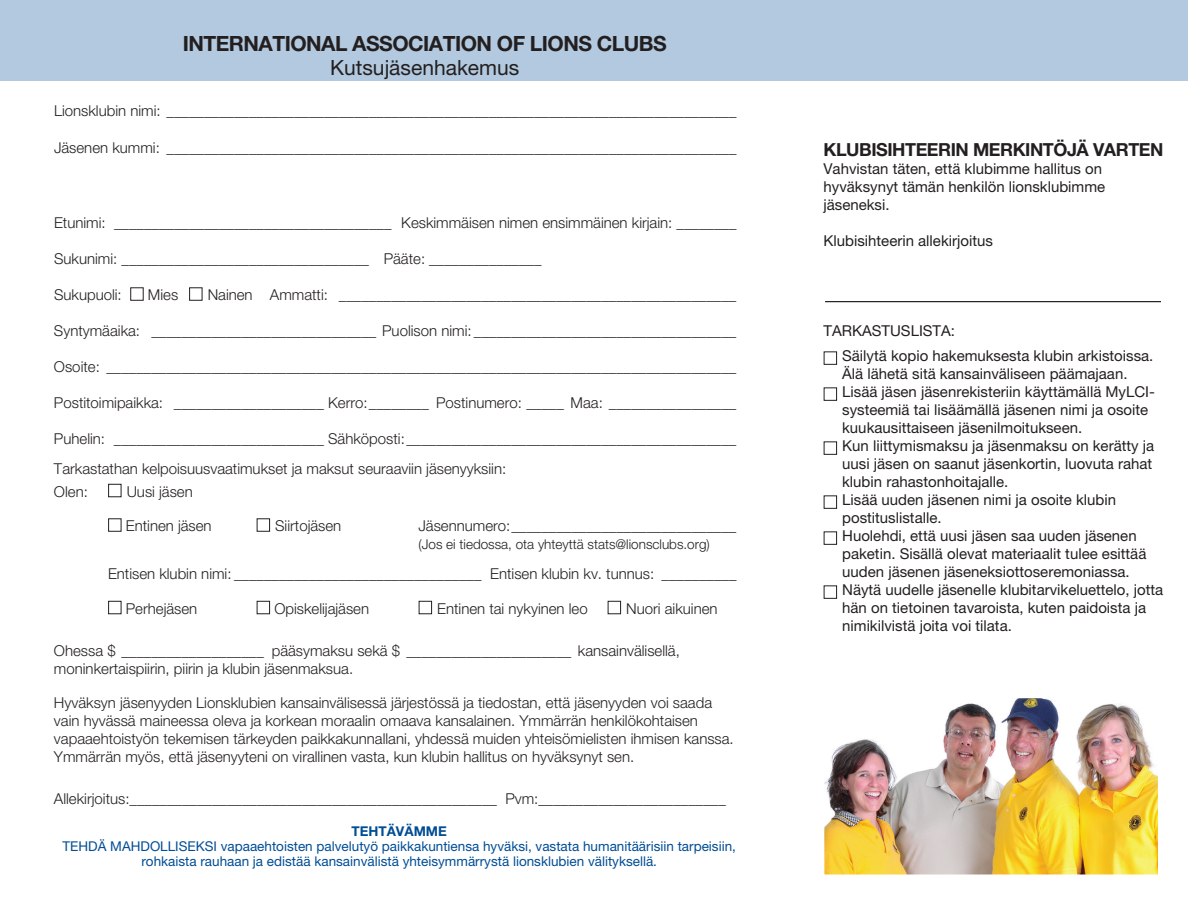
<style>
.page{position:relative;width:1188px;height:918px;background:#fff}
.page>*{position:absolute;margin:0;border:0;box-sizing:border-box;transform-origin:0 0}
.t1{font:700 21px "Helvetica Neue";letter-spacing:-.025em;color:#231f20}
.t2{font:21px "Helvetica Neue";color:#231f20}
.t3{font:700 18px "Helvetica Neue";letter-spacing:-.025em;color:#231f20}
.t4{font:300 15px/18px "Helvetica Neue";color:#231f20}
.t5{font:15px/18px "Helvetica Neue";color:#231f20}
.t6{font:13.5px/15px "Helvetica Neue";color:#014d95;text-align:center}
.t7{font:300 13.5px "Helvetica Neue";color:#231f20}
.t8{font:700 13.5px "Helvetica Neue";color:#014d95}
</style>
<div class="page">
<div style="left:108px;top:484px;width:13px;height:13px;border:1px solid #231f20"></div>
<div style="left:257px;top:519px;width:13px;height:12px;border:1px solid #231f20"></div>
<div style="left:108px;top:601px;width:13px;height:13px;border:1px solid #231f20"></div>
<div style="left:257px;top:601px;width:13px;height:13px;border:1px solid #231f20"></div>
<div style="left:419px;top:601px;width:13px;height:13px;border:1px solid #231f20"></div>
<div style="left:608px;top:601px;width:13px;height:13px;border:1px solid #231f20"></div>
<div style="left:0;top:0;width:1188px;height:81px;background:#b3c9df"></div>
<div style="left:824px;top:352px;width:13px;height:13px;border:1px solid #231f20"></div>
<div style="left:824px;top:388px;width:13px;height:13px;border:1px solid #231f20"></div>
<div style="left:824px;top:442px;width:13px;height:13px;border:1px solid #231f20"></div>
<div style="left:824px;top:496px;width:13px;height:13px;border:1px solid #231f20"></div>
<div style="left:824px;top:532px;width:13px;height:13px;border:1px solid #231f20"></div>
<div style="left:824px;top:586px;width:13px;height:13px;border:1px solid #231f20"></div>
<hr style="left:825px;top:301px;width:336px;height:1px;background:#231f20">
<img style="left:825px;top:699px;width:332px;height:175px">
<div style="left:821px;top:695px;width:340px;height:183px;border:3px solid #fff"></div>
<h1 class="t1" style="left:183px;top:30px;width:485px">INTERNATIONAL ASSOCIATION OF LIONS CLUBS</h1>
<h1 class="t2" style="left:330px;top:55px;width:191px">Kutsujäsenhakemus</h1>
<p class="t4" style="left:54px;top:101px;width:684px">Lionsklubin nimi: ____________________________________________________________________________</p>
<p class="t4" style="left:54px;top:139px;width:684px">Jäsenen kummi: ____________________________________________________________________________</p>
<p class="t4" style="left:54px;top:214px;width:684px">Etunimi: _____________________________________ Keskimmäisen nimen ensimmäinen kirjain: ________</p>
<p class="t4" style="left:54px;top:250px;width:489px">Sukunimi: _________________________________ Pääte: _______________</p>
<p class="t4" style="left:54px;top:286px;width:69px">Sukupuoli:</p>
<p class="t4" style="left:148px;top:286px;width:32px">Mies</p>
<p class="t4" style="left:208px;top:286px;width:530px">Nainen Ammatti: _____________________________________________________</p>
<p class="t4" style="left:54px;top:322px;width:684px">Syntymäaika: ______________________________ Puolison nimi: ___________________________________</p>
<p class="t4" style="left:54px;top:358px;width:684px">Osoite: ____________________________________________________________________________________</p>
<p class="t4" style="left:54px;top:394px;width:684px">Postitoimipaikka: ____________________ Kerro:________ Postinumero: _____ Maa: _________________</p>
<p class="t4" style="left:54px;top:424px;width:684px;line-height:30px">Puhelin: ____________________________ Sähköposti:____________________________________________<br>Tarkastathan kelpoisuusvaatimukset ja maksut seuraaviin jäsenyyksiin:</p>
<p class="t4" style="left:54px;top:482px;width:35px">Olen:</p>
<p class="t4" style="left:127px;top:482px;width:68px">Uusi jäsen</p>
<p class="t4" style="left:126px;top:517px;width:87px">Entinen jäsen</p>
<p class="t4" style="left:275px;top:517px;width:68px">Siirtojäsen</p>
<p class="t4" style="left:418px;top:517px;width:319px">Jäsennumero:______________________________</p>
<p class="t7" style="left:418px;top:536px;width:293px">(Jos ei tiedossa, ota yhteyttä stats@lionsclubs.org)</p>
<p class="t4" style="left:108px;top:565px;width:630px">Entisen klubin nimi: _________________________________ Entisen klubin kv. tunnus: __________</p>
<p class="t4" style="left:126px;top:599px;width:73px">Perhejäsen</p>
<p class="t4" style="left:274px;top:599px;width:96px">Opiskelijajäsen</p>
<p class="t4" style="left:437px;top:599px;width:152px">Entinen tai nykyinen leo</p>
<p class="t4" style="left:626px;top:599px;width:93px">Nuori aikuinen</p>
<p class="t4" style="left:54px;top:641px;width:627px">Ohessa $ ___________________ pääsymaksu sekä $ ______________________ kansainvälisellä, moninkertaispiirin, piirin ja klubin jäsenmaksua.</p>
<p class="t4" style="left:54px;top:694px;width:681px">Hyväksyn jäsenyyden Lionsklubien kansainvälisessä järjestössä ja tiedostan, että jäsenyyden voi saada vain hyvässä maineessa oleva ja korkean moraalin omaava kansalainen. Ymmärrän henkilökohtaisen vapaaehtoistyön tekemisen tärkeyden paikkakunnallani, yhdessä muiden yhteisömielisten ihmisen kanssa.<br>Ymmärrän myös, että jäsenyyteni on virallinen vasta, kun klubin hallitus on hyväksynyt sen.</p>
<p class="t4" style="left:54px;top:790px;width:673px">Allekirjoitus:_________________________________________________ Pvm:_________________________</p>
<p class="t8" style="left:352px;top:823px;width:97px">TEHTÄVÄMME</p>
<p class="t6" style="left:63px;top:839px;width:675px">TEHDÄ MAHDOLLISEKSI vapaaehtoisten palvelutyö paikkakuntiensa hyväksi, vastata humanitäärisiin tarpeisiin, rohkaista rauhaan ja edistää kansainvälistä yhteisymmärrystä lionsklubien välityksellä.</p>
<p class="t3" style="left:824px;top:138px;width:341px">KLUBISIHTEERIN MERKINTÖJÄ VARTEN</p>
<p class="t5" style="left:824px;top:159px;width:283px">Vahvistan täten, että klubimme hallitus on hyväksynyt tämän henkilön lionsklubimme jäseneksi.</p>
<p class="t5" style="left:824px;top:231px;width:171px">Klubisihteerin allekirjoitus</p>
<p class="t5" style="left:842px;top:318px;width:313px;line-height:25.5px;text-indent:-19px">TARKASTUSLISTA:<br>Säilytä kopio hakemuksesta klubin arkistoissa.</p>
<p class="t5" style="left:842px;top:365px;width:323px">Älä lähetä sitä kansainväliseen päämajaan.<br>Lisää jäsen jäsenrekisteriin käyttämällä MyLCI&shy;systeemiä tai lisäämällä jäsenen nimi ja osoite kuukausittaiseen jäsenilmoitukseen.<br>Kun liittymismaksu ja jäsenmaksu on kerätty ja uusi jäsen on saanut jäsenkortin, luovuta rahat klubin rahastonhoitajalle.<br>Lisää uuden jäsenen nimi ja osoite klubin postituslistalle.<br>Huolehdi, että uusi jäsen saa uuden jäsenen paketin. Sisällä olevat materiaalit tulee esittää uuden jäsenen jäseneksiottoseremoniassa.<br>Näytä uudelle jäsenelle klubitarvikeluettelo, jotta hän on tietoinen tavaroista, kuten paidoista ja nimikilvistä joita voi tilata.</p>
</div>
